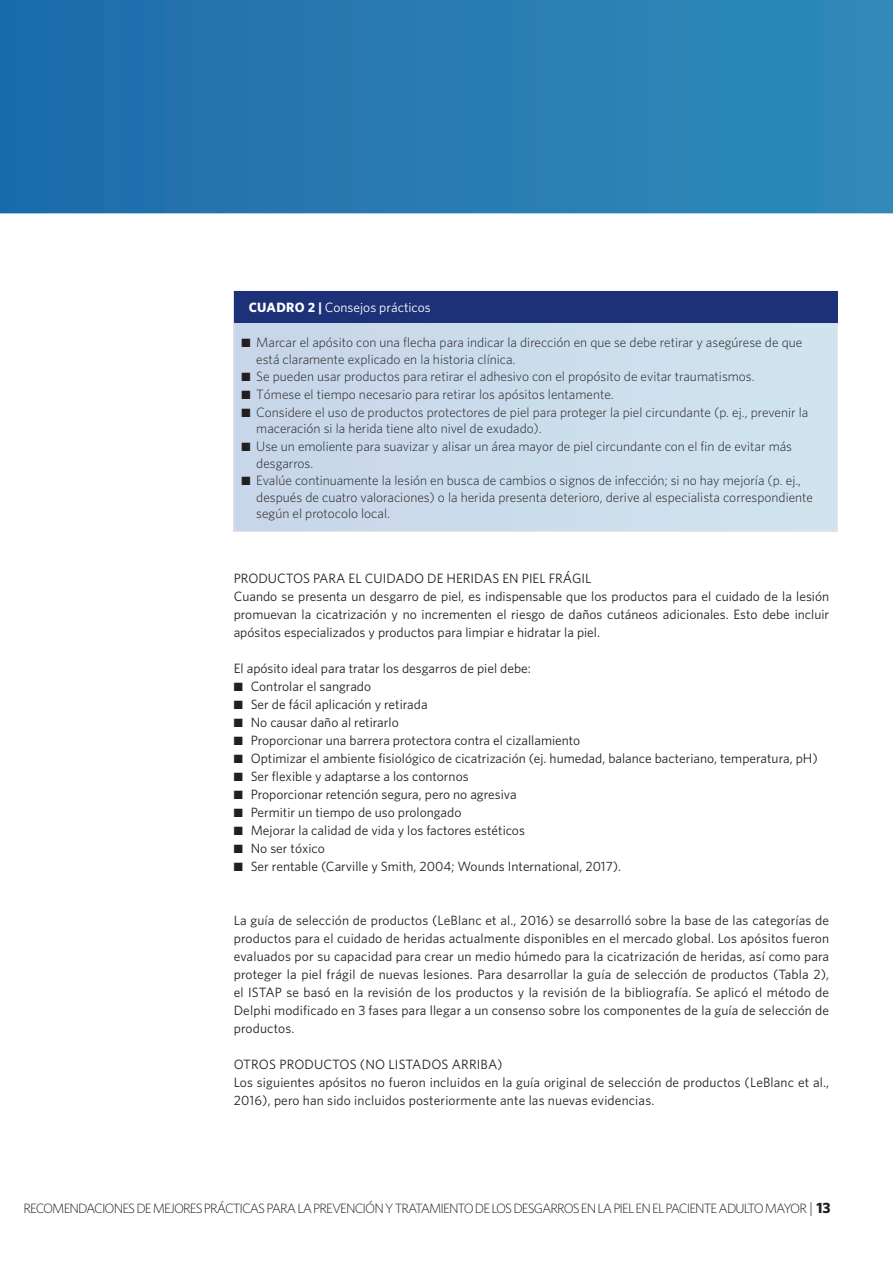
<style>
.page{position:relative;width:893px;height:1263px;background:#fff}
.page>*{position:absolute;margin:0;border:0;box-sizing:border-box;transform-origin:0 0}
.t1{font:13.5px/18px "Whitney";color:#231f20}
.t2{font:300 13.5px/16.5px "Whitney";color:#231f20}
.t3{font:300 13.5px "Whitney";letter-spacing:-.07em;color:#231f20}
.t4{font:13.5px "Whitney";color:#fff}
.s1{font-weight:700}
.s2{font-size:15px}
.s3{font-weight:700;font-size:15px}
</style>
<div class="page">
<svg style="left:0;top:0;width:893px;height:213px;background:#267ab1"></svg>
<div style="left:234px;top:291px;width:603px;height:240px;background:#cbddeb"></div>
<div style="left:234px;top:291px;width:604px;height:31px;background:#1c3177"></div>
<p class="t4" style="left:249px;top:299px;width:183px"><span class="s1">CUADRO 2 |</span> Consejos prácticos</p>
<p class="t2" style="left:256px;top:334px;width:547px;text-indent:-15px">■ Marcar el apósito con una flecha para indicar la dirección en que se debe retirar y asegúrese de que está claramente explicado en la historia clínica.</p>
<p class="t2" style="left:241px;top:368px;width:515px">■ Se pueden usar productos para retirar el adhesivo con el propósito de evitar traumatismos.</p>
<p class="t2" style="left:241px;top:386px;width:374px">■ Tómese el tiempo necesario para retirar los apósitos lentamente.</p>
<p class="t2" style="left:256px;top:404px;width:553px;text-indent:-15px">■ Considere el uso de productos protectores de piel para proteger la piel circundante (p. ej., prevenir la maceración si la herida tiene alto nivel de exudado).</p>
<p class="t2" style="left:256px;top:438px;width:537px;text-indent:-15px">■ Use un emoliente para suavizar y alisar un área mayor de piel circundante con el fin de evitar más desgarros.</p>
<p class="t2" style="left:256px;top:472px;width:558px;text-indent:-15px">■ Evalúe continuamente la lesión en busca de cambios o signos de infección; si no hay mejoría (p. ej., después de cuatro valoraciones) o la herida presenta deterioro, derive al especialista correspondiente según el protocolo local.</p>
<p class="t1" style="left:234px;top:569px;width:597px">PRODUCTOS PARA EL CUIDADO DE HERIDAS EN PIEL FRÁGIL<br>Cuando se presenta un desgarro de piel, es indispensable que los productos para el cuidado de la lesión promuevan la cicatrización y no incrementen el riesgo de daños cutáneos adicionales. Esto debe incluir apósitos especializados y productos para limpiar e hidratar la piel.</p>
<p class="t1" style="left:234px;top:659px;width:299px">El apósito ideal para tratar los desgarros de piel debe:</p>
<p class="t1" style="left:234px;top:677px;width:139px">■ Controlar el sangrado</p>
<p class="t1" style="left:234px;top:695px;width:195px">■ Ser de fácil aplicación y retirada</p>
<p class="t1" style="left:234px;top:713px;width:167px">■ No causar daño al retirarlo</p>
<p class="t1" style="left:234px;top:731px;width:348px">■ Proporcionar una barrera protectora contra el cizallamiento</p>
<p class="t1" style="left:234px;top:749px;width:585px">■ Optimizar el ambiente fisiológico de cicatrización (ej. humedad, balance bacteriano, temperatura, pH)</p>
<p class="t1" style="left:234px;top:767px;width:236px">■ Ser flexible y adaptarse a los contornos</p>
<p class="t1" style="left:234px;top:785px;width:284px">■ Proporcionar retención segura, pero no agresiva</p>
<p class="t1" style="left:234px;top:803px;width:229px">■ Permitir un tiempo de uso prolongado</p>
<p class="t1" style="left:234px;top:821px;width:293px">■ Mejorar la calidad de vida y los factores estéticos</p>
<p class="t1" style="left:234px;top:839px;width:93px">■ No ser tóxico</p>
<p class="t1" style="left:234px;top:857px;width:389px">■ Ser rentable (Carville y Smith, 2004; Wounds International, 2017).</p>
<p class="t1" style="left:234px;top:911px;width:597px;text-align:justify">La guía de selección de productos (LeBlanc et al., 2016) se desarrolló sobre la base de las categorías de productos para el cuidado de heridas actualmente disponibles en el mercado global. Los apósitos fueron evaluados por su capacidad para crear un medio húmedo para la cicatrización de heridas, así como para proteger la piel frágil de nuevas lesiones. Para desarrollar la guía de selección de productos (Tabla 2), el ISTAP se basó en la revisión de los productos y la revisión de la bibliografía. Se aplicó el método de Delphi modificado en 3 fases para llegar a un consenso sobre los componentes de la guía de selección de productos.</p>
<p class="t1" style="left:234px;top:1055px;width:597px">OTROS PRODUCTOS (NO LISTADOS ARRIBA)<br>Los siguientes apósitos no fueron incluidos en la guía original de selección de productos (LeBlanc et al.,<br>2016), pero han sido incluidos posteriormente ante las nuevas evidencias.</p>
<p class="t3" style="left:23px;top:1201px;width:809px">RECOMENDACIONES DE MEJORES PRÁCTICAS PARA LA PREVENCIÓN Y TRATAMIENTO DE LOS DESGARROS EN LA PIEL EN EL PACIENTE ADULTO MAYOR <span class="s2">|</span> <span class="s3">13</span></p>
</div>
